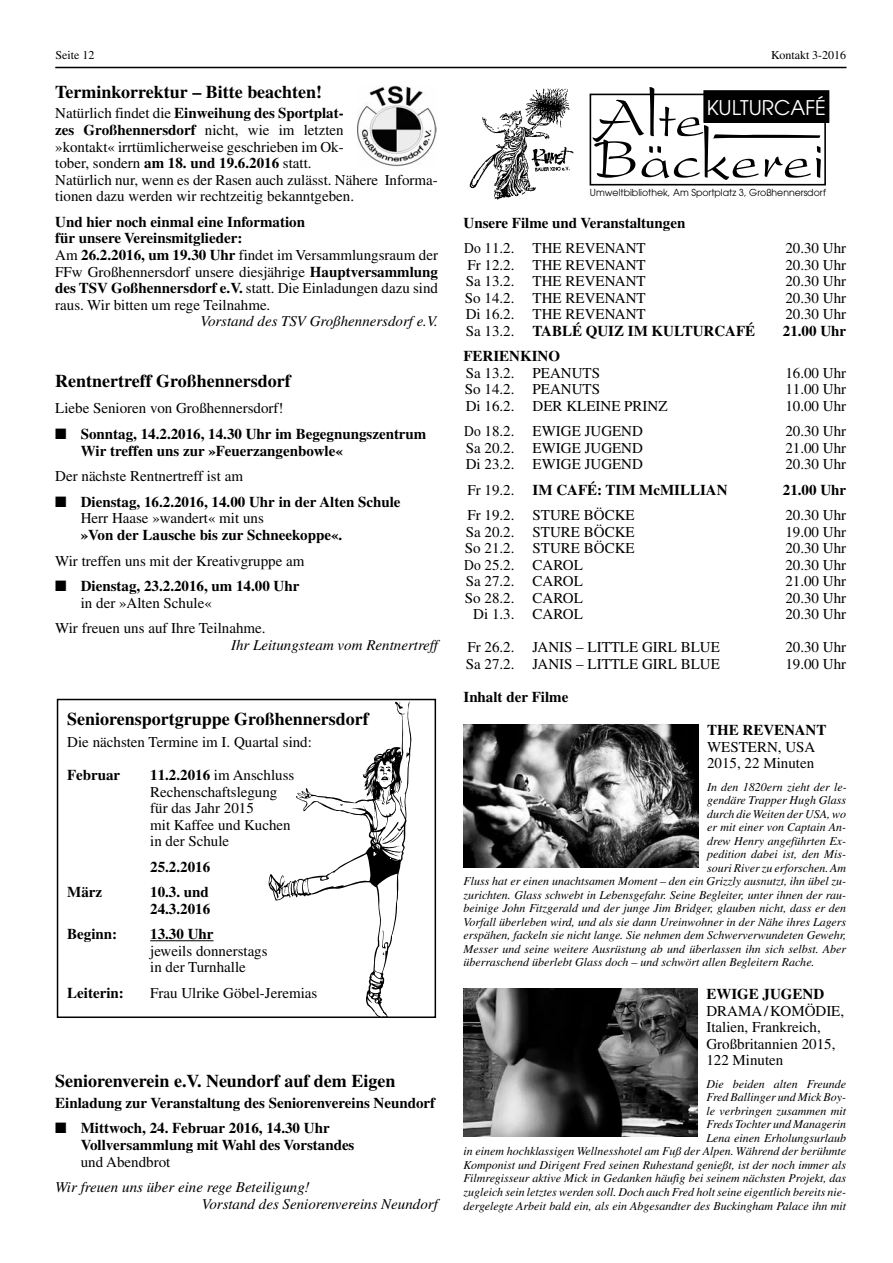
<style>
.page{position:relative;width:893px;height:1263px;background:#fff}
.page>*{position:absolute;margin:0;border:0;box-sizing:border-box;transform-origin:0 0}
.t1{font:20.1px "Avant Garde";color:#fff}
.t2{font:700 18px "Times";color:#000}
.t3{font:15px/16.5px "Times";color:#000}
.t4{font:700 15px/16.5px "Times";color:#000}
.t5{font:italic 15px/16.5px "Times";color:#000}
.t6{font:15px "Times";color:#000;scale:.9 1}
.t7{font:italic 12px/13.5px "Times";color:#000;text-align:right}
.t8{font:12px "Times";color:#000}
.t9{font:9.6px "Avant Garde";color:#000}
.s1{font-weight:700}
.s2{font-weight:400}
</style>
<div class="page">
<svg style="left:268px;top:702px;width:144px;height:313px"></svg>
<div style="left:57px;top:699px;width:379px;height:319px;border:2px solid #000"></div>
<hr style="left:150px;top:940px;width:64px;height:1px;background:#000">
<div style="left:590px;top:94px;width:236px;height:91px;border:2px solid #000"></div>
<div style="left:704px;top:91px;width:125px;height:31px;background:#000"></div>
<div style="left:703px;top:90px;width:126px;height:33px;border:2px solid #000"></div>
<svg style="left:593px;top:87px;width:228px;height:93px"></svg>
<img style="left:469px;top:88px;width:105px;height:112px">
<img style="left:463px;top:724px;width:235px;height:144px">
<img style="left:358px;top:85px;width:78px;height:82px">
<img style="left:463px;top:989px;width:234px;height:147px">
<hr style="left:55px;top:67px;width:791px;height:1px;background:#000">
<p class="t8" style="left:55px;top:51px;width:40px">Seite 12</p>
<p class="t8" style="left:771px;top:51px;width:77px">Kontakt 3-2016</p>
<p class="t2" style="left:55px;top:85px;width:268px">Terminkorrektur – Bitte beachten!</p>
<p class="t3" style="left:55px;top:107px;width:384px">Natürlich findet die <span class="s1">Einweihung des Sportplat-<br>zes Großhennersdorf</span> nicht, wie im letzten<br>»kontakt« irrtümlicherweise geschrieben im Ok-<br>tober, sondern <span class="s1">am 18. und 19.6.2016</span> statt.<br>Natürlich nur, wenn es der Rasen auch zulässt. Nähere Informa&shy;tionen dazu werden wir rechtzeitig bekanntgeben.</p>
<p class="t3" style="left:55px;top:215px;width:384px"><span class="s1">Und hier noch einmal eine Information<br>für unsere Vereinsmitglieder:<br></span>Am <span class="s1">26.2.2016, um 19.30 Uhr</span> findet im Versammlungsraum der FFw Großhennersdorf unsere diesjährige <span class="s1">Hauptversammlung des TSV Goßhennersdorf e.V.</span> statt. Die Einladungen dazu sind raus. Wir bitten um rege Teilnahme.</p>
<p class="t5" style="left:201px;top:314px;width:239px">Vorstand des TSV Großhennersdorf e.V.</p>
<p class="t2" style="left:55px;top:374px;width:237px">Rentnertreff Großhennersdorf</p>
<p class="t3" style="left:55px;top:402px;width:230px">Liebe Senioren von Großhennersdorf!</p>
<p class="t4" style="left:81px;top:427px;width:347px;text-indent:-26px">■ Sonntag, 14.2.2016, 14.30 Uhr im Begegnungszentrum<br>Wir treffen uns zur »Feuerzangenbowle«</p>
<p class="t3" style="left:55px;top:469px;width:189px">Der nächste Rentnertreff ist am</p>
<p class="t4" style="left:81px;top:495px;width:321px;text-indent:-26px">■ Dienstag, 16.2.2016, 14.00 Uhr in der Alten Schule<br><span class="s2">Herr Haase »wandert« mit uns</span></p>
<p class="t4" style="left:81px;top:528px;width:263px">»Von der Lausche bis zur Schneekoppe«.</p>
<p class="t3" style="left:55px;top:554px;width:251px">Wir treffen uns mit der Kreativgruppe am</p>
<p class="t4" style="left:81px;top:579px;width:220px;text-indent:-26px">■ Dienstag, 23.2.2016, um 14.00 Uhr <span class="s2">in der »Alten Schule«</span></p>
<p class="t3" style="left:55px;top:622px;width:212px">Wir freuen uns auf Ihre Teilnahme.</p>
<p class="t5" style="left:231px;top:638px;width:208px">Ihr Leitungsteam vom Rentnertreff</p>
<p class="t2" style="left:67px;top:713px;width:303px">Seniorensportgruppe Großhennersdorf</p>
<p class="t3" style="left:67px;top:735px;width:246px">Die nächsten Termine im I. Quartal sind:</p>
<p class="t4" style="left:67px;top:768px;width:54px">Februar</p>
<p class="t3" style="left:150px;top:768px;width:146px"><span class="s1">11.2.2016</span> im Anschluss<br>Rechenschaftslegung für das Jahr 2015<br>mit Kaffee und Kuchen in der Schule</p>
<p class="t4" style="left:150px;top:860px;width:61px">25.2.2016</p>
<p class="t4" style="left:67px;top:885px;width:36px">März</p>
<p class="t4" style="left:150px;top:885px;width:61px">10.3. und<br>24.3.2016</p>
<p class="t4" style="left:67px;top:927px;width:51px">Beginn:</p>
<p class="t4" style="left:150px;top:927px;width:65px">13.30 Uhr</p>
<p class="t3" style="left:150px;top:944px;width:119px">jeweils donnerstags in der Turnhalle</p>
<p class="t4" style="left:67px;top:986px;width:58px">Leiterin:</p>
<p class="t3" style="left:150px;top:986px;width:169px">Frau Ulrike Göbel-Jeremias</p>
<p class="t2" style="left:55px;top:1075px;width:342px">Seniorenverein e.V. Neundorf auf dem Eigen</p>
<p class="t4" style="left:55px;top:1096px;width:381px">Einladung zur Veranstaltung des Seniorenvereins Neundorf</p>
<p class="t4" style="left:81px;top:1121px;width:275px;text-indent:-26px">■ Mittwoch, 24. Februar 2016, 14.30 Uhr<br>Vollversammlung mit Wahl des Vorstandes</p>
<p class="t3" style="left:81px;top:1155px;width:91px">und Abendbrot</p>
<p class="t5" style="left:202px;top:1180px;width:237px;text-indent:-147px">Wir freuen uns über eine rege Beteiligung!<br>Vorstand des Seniorenvereins Neundorf</p>
<h1 class="t1" style="left:707px;top:101px;width:121px">KULTURCAFÉ</h1>
<p class="t9" style="left:590px;top:189px;width:238px">Umweltbibliothek, Am Sportplatz 3, Großhennersdorf</p>
<p class="t4" style="left:463px;top:216px;width:223px">Unsere Filme und Veranstaltungen</p>
<p class="t6" style="left:464px;top:243px;width:203px">Do 11.2. THE REVENANT</p>
<p class="t3" style="left:785px;top:241px;width:62px">20.30 Uhr</p>
<p class="t3" style="left:467px;top:258px;width:180px">Fr 12.2. THE REVENANT</p>
<p class="t3" style="left:785px;top:258px;width:62px">20.30 Uhr</p>
<p class="t3" style="left:466px;top:274px;width:181px">Sa 13.2. THE REVENANT</p>
<p class="t3" style="left:785px;top:274px;width:62px">20.30 Uhr</p>
<p class="t3" style="left:465px;top:291px;width:182px">So 14.2. THE REVENANT</p>
<p class="t3" style="left:785px;top:291px;width:62px">20.30 Uhr</p>
<p class="t3" style="left:466px;top:307px;width:181px">Di 16.2. THE REVENANT</p>
<p class="t3" style="left:785px;top:307px;width:62px">20.30 Uhr</p>
<p class="t4" style="left:466px;top:324px;width:291px"><span class="s2">Sa 13.2.</span> TABLÉ QUIZ IM KULTURCAFÉ</p>
<p class="t4" style="left:783px;top:324px;width:65px">21.00 Uhr</p>
<p class="t4" style="left:463px;top:349px;width:98px">FERIENKINO</p>
<p class="t3" style="left:466px;top:366px;width:136px">Sa 13.2. PEANUTS</p>
<p class="t3" style="left:785px;top:366px;width:62px">16.00 Uhr</p>
<p class="t3" style="left:465px;top:382px;width:137px">So 14.2. PEANUTS</p>
<p class="t3" style="left:785px;top:382px;width:62px">11.00 Uhr</p>
<p class="t3" style="left:466px;top:399px;width:203px">Di 16.2. DER KLEINE PRINZ</p>
<p class="t3" style="left:785px;top:399px;width:62px">10.00 Uhr</p>
<p class="t6" style="left:464px;top:426px;width:200px">Do 18.2. EWIGE JUGEND</p>
<p class="t3" style="left:785px;top:424px;width:62px">20.30 Uhr</p>
<p class="t3" style="left:466px;top:441px;width:179px">Sa 20.2. EWIGE JUGEND</p>
<p class="t3" style="left:785px;top:441px;width:62px">21.00 Uhr</p>
<p class="t3" style="left:466px;top:457px;width:179px">Di 23.2. EWIGE JUGEND</p>
<p class="t3" style="left:785px;top:457px;width:62px">20.30 Uhr</p>
<p class="t4" style="left:467px;top:483px;width:262px"><span class="s2">Fr 19.2.</span> IM CAFÉ: TIM McMILLIAN</p>
<p class="t4" style="left:783px;top:483px;width:65px">21.00 Uhr</p>
<p class="t3" style="left:467px;top:509px;width:169px">Fr 19.2. STURE BÖCKE</p>
<p class="t3" style="left:785px;top:509px;width:62px">20.30 Uhr</p>
<p class="t3" style="left:466px;top:525px;width:170px">Sa 20.2. STURE BÖCKE</p>
<p class="t3" style="left:785px;top:525px;width:62px">19.00 Uhr</p>
<p class="t3" style="left:465px;top:542px;width:171px">So 21.2. STURE BÖCKE</p>
<p class="t3" style="left:785px;top:542px;width:62px">20.30 Uhr</p>
<p class="t6" style="left:464px;top:560px;width:133px">Do 25.2. CAROL</p>
<p class="t3" style="left:785px;top:558px;width:62px">20.30 Uhr</p>
<p class="t3" style="left:466px;top:575px;width:119px">Sa 27.2. CAROL</p>
<p class="t3" style="left:785px;top:575px;width:62px">21.00 Uhr</p>
<p class="t3" style="left:465px;top:591px;width:119px">So 28.2. CAROL</p>
<p class="t3" style="left:785px;top:591px;width:62px">20.30 Uhr</p>
<p class="t3" style="left:473px;top:608px;width:111px">Di 1.3. CAROL</p>
<p class="t3" style="left:785px;top:608px;width:62px">20.30 Uhr</p>
<p class="t3" style="left:467px;top:641px;width:254px">Fr 26.2. JANIS – LITTLE GIRL BLUE</p>
<p class="t3" style="left:785px;top:641px;width:62px">20.30 Uhr</p>
<p class="t3" style="left:466px;top:657px;width:256px">Sa 27.2. JANIS – LITTLE GIRL BLUE</p>
<p class="t3" style="left:785px;top:657px;width:62px">19.00 Uhr</p>
<p class="t4" style="left:463px;top:690px;width:106px">Inhalt der Filme</p>
<p class="t4" style="left:707px;top:723px;width:121px">THE REVENANT</p>
<p class="t3" style="left:707px;top:740px;width:110px">WESTERN, USA<br>2015, 22 Minuten</p>
<p class="t7" style="left:707px;top:781px;width:141px">In den 1820ern zieht der le-</p>
<p class="t7" style="left:707px;top:794px;width:141px">gendäre Trapper Hugh Glass</p>
<p class="t7" style="left:707px;top:808px;width:141px">durch die Weiten der USA, wo</p>
<p class="t7" style="left:707px;top:821px;width:141px">er mit einer von Captain An-</p>
<p class="t7" style="left:707px;top:835px;width:141px">drew Henry angeführten Ex-</p>
<p class="t7" style="left:707px;top:848px;width:141px">pedition dabei ist, den Mis-</p>
<p class="t7" style="left:707px;top:862px;width:141px">souri River zu erforschen. Am</p>
<p class="t7" style="left:463px;top:875px;width:384px">Fluss hat er einen unachtsamen Moment – den ein Grizzly ausnutzt, ihn übel zu-</p>
<p class="t7" style="left:463px;top:889px;width:384px">zurichten. Glass schwebt in Lebensgefahr. Seine Begleiter, unter ihnen der rau-</p>
<p class="t7" style="left:463px;top:903px;width:384px">beinige John Fitzgerald und der junge Jim Bridger, glauben nicht, dass er den</p>
<p class="t7" style="left:463px;top:916px;width:384px">Vorfall überleben wird, und als sie dann Ureinwohner in der Nähe ihres Lagers</p>
<p class="t7" style="left:463px;top:930px;width:384px">erspähen, fackeln sie nicht lange. Sie nehmen dem Schwerverwundeten Gewehr,</p>
<p class="t7" style="left:463px;top:943px;width:384px">Messer und seine weitere Ausrüstung ab und überlassen ihn sich selbst. Aber</p>
<p class="t7" style="left:463px;top:957px;width:352px">überraschend überlebt Glass doch – und schwört allen Begleitern Rache.</p>
<p class="t4" style="left:706px;top:987px;width:119px">EWIGE JUGEND</p>
<p class="t3" style="left:706px;top:1004px;width:139px">DRAMA /KOMÖDIE,<br>Italien, Frankreich,<br>Großbritannien 2015,<br>122 Minuten</p>
<p class="t7" style="left:463px;top:1078px;width:384px">Die beiden alten Freunde<br>Fred Ballinger und Mick Boy-<br>le verbringen zusammen mit<br>Freds Tochter und Managerin<br>Lena einen Erholungsurlaub<br>in einem hochklassigen Wellnesshotel am Fuß der Alpen. Während der berühmte Komponist und Dirigent Fred seinen Ruhestand genießt, ist der noch immer als Filmregisseur aktive Mick in Gedanken häufig bei seinem nächsten Projekt, das zugleich sein letztes werden soll. Doch auch Fred holt seine eigentlich bereits nie&shy;dergelegte Arbeit bald ein, als ein Abgesandter des Buckingham Palace ihn mit</p>
</div>
